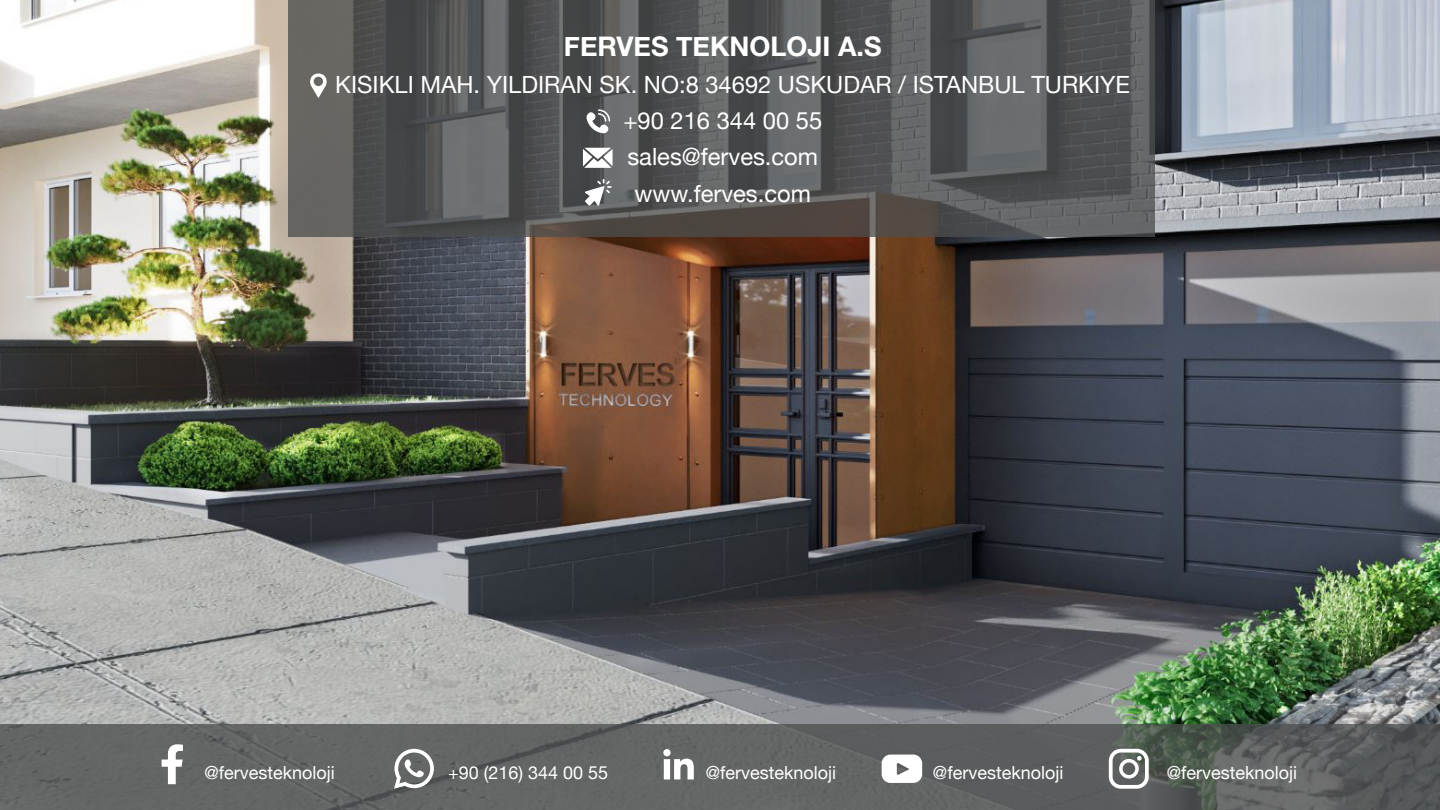
<style>
.page{position:relative;width:1440px;height:810px;background:#fff}
.page>*{position:absolute;margin:0;border:0;box-sizing:border-box;transform-origin:0 0}
.t1{font:700 27px "Helvetica Neue";color:#fff}
.t2{font:23.7px "Helvetica Neue";color:#fff}
.t3{font:18px "Helvetica Neue";color:#fff}
</style>
<div class="page">
<img style="left:0;top:0;width:1440px;height:724px">
<svg style="left:0;top:724px;width:1440px;height:86px;background:#5f6261"></svg>
<svg style="left:162px;top:744px;width:21px;height:40px"></svg>
<svg style="left:882px;top:755px;width:40px;height:28px"></svg>
<svg style="left:1109px;top:749px;width:40px;height:40px"></svg>
<svg style="left:394px;top:749px;width:40px;height:40px"></svg>
<svg style="left:664px;top:759px;width:30px;height:20px"></svg>
<div style="left:663px;top:749px;width:8px;height:7px;background:#fff;border-radius:50%"></div>
<svg style="left:288px;top:0;width:866px;height:236px;background:#565757"></svg>
<svg style="left:585px;top:179px;width:27px;height:27px"></svg>
<svg style="left:310px;top:73px;width:17px;height:25px"></svg>
<svg style="left:586px;top:109px;width:24px;height:24px"></svg>
<svg style="left:583px;top:148px;width:30px;height:20px"></svg>
<p class="t1" style="left:564px;top:26px;width:319px">FERVES TEKNOLOJI A.S</p>
<p class="t2" style="left:335px;top:67px;width:796px">KISIKLI MAH. YILDIRAN SK. NO:8 34692 USKUDAR / ISTANBUL TURKIYE</p>
<p class="t2" style="left:623px;top:104px;width:200px">+90 216 344 00 55</p>
<p class="t2" style="left:627px;top:140px;width:192px">sales@ferves.com</p>
<p class="t2" style="left:635px;top:176px;width:178px">www.ferves.com</p>
<p class="t3" style="left:204px;top:759px;width:132px">@fervesteknoloji</p>
<p class="t3" style="left:448px;top:759px;width:162px">+90 (216) 344 00 55</p>
<p class="t3" style="left:706px;top:759px;width:132px">@fervesteknoloji</p>
<p class="t3" style="left:933px;top:759px;width:132px">@fervesteknoloji</p>
<p class="t3" style="left:1167px;top:759px;width:132px">@fervesteknoloji</p>
</div>
